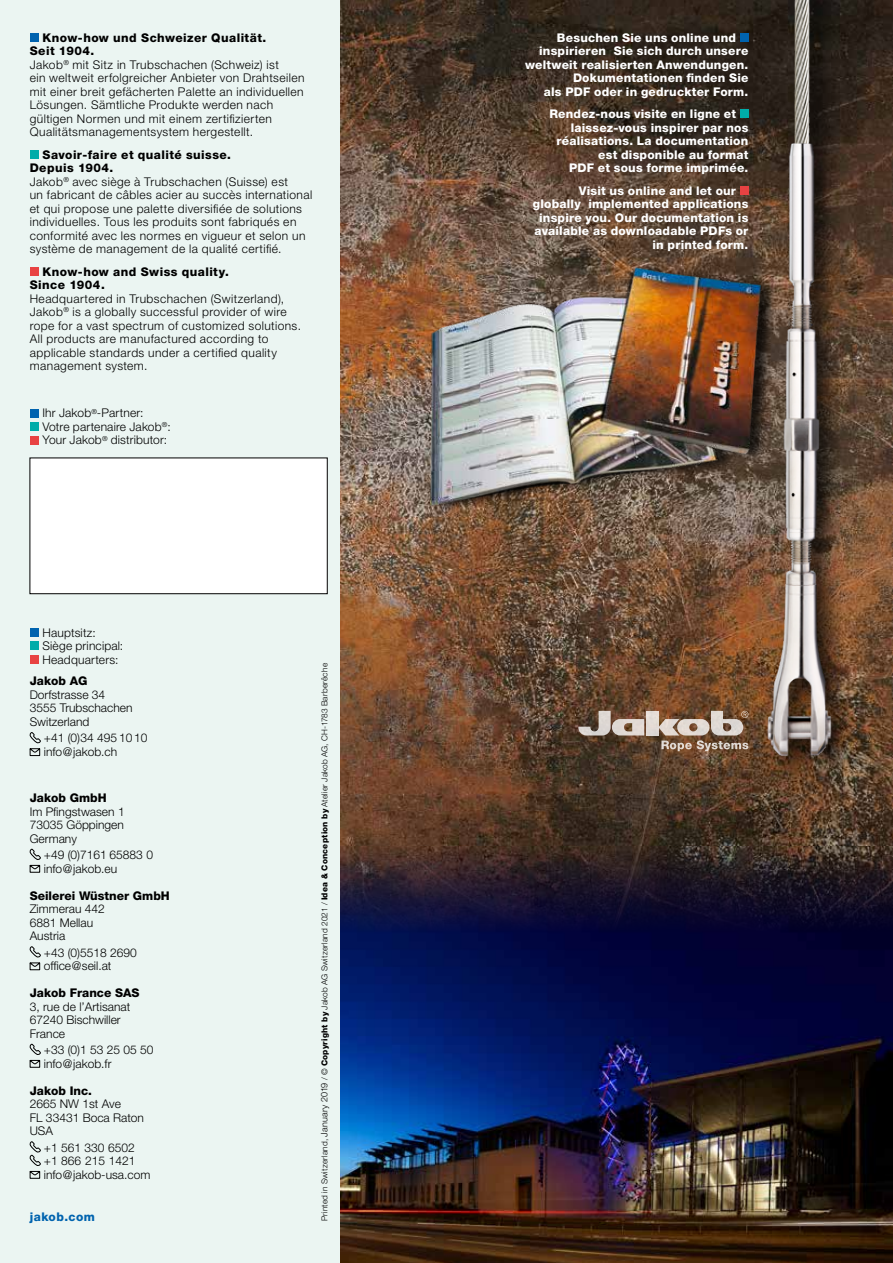
<style>
.page{position:relative;width:893px;height:1263px;background:#ebf5f2}
.page>*{position:absolute;margin:0;border:0;box-sizing:border-box;transform-origin:0 0}
.t1{font:300 12px/13.5px "Helvetica Neue LT Pro";letter-spacing:.03em;color:#000}
.t2{font:800 12px "Helvetica Neue LT Pro";letter-spacing:.015em;color:#fff}
.t3{font:300 12px/13.5px "Helvetica Neue LT Pro";color:#000}
.t4{font:800 12px "Helvetica Neue LT Pro";color:#000}
.t5{font:800 12px/13.5px "Helvetica Neue LT Pro";letter-spacing:.04em;color:#000}
.t6{font:800 12px "Helvetica Neue LT Pro";letter-spacing:.035em;color:#0063af}
.t7{font:300 8.25px "Helvetica Neue LT Pro";letter-spacing:.025em;color:#000}
.s1{font-weight:800}
.s2{font-size:9px}
</style>
<div class="page">
<img style="left:340px;top:0;width:553px;height:1263px">
<div style="left:433px;top:262px;width:345px;height:252px;background:#000;opacity:.75"></div>
<img style="left:340px;top:846px;width:553px;height:85px">
<div style="left:761px;top:0;width:100px;height:784px;background:#000;opacity:.75"></div>
<img style="left:764px;top:0;width:71px;height:759px">
<div style="left:740px;top:33px;width:8px;height:9px;background:#0063af"></div>
<div style="left:740px;top:110px;width:8px;height:8px;background:#00aca9"></div>
<div style="left:740px;top:186px;width:8px;height:9px;background:#e84242"></div>
<div style="left:30px;top:409px;width:8px;height:8px;background:#0063af"></div>
<div style="left:30px;top:422px;width:8px;height:9px;background:#00aca9"></div>
<div style="left:30px;top:436px;width:8px;height:8px;background:#e84242"></div>
<div style="left:30px;top:458px;width:297px;height:136px;background:#fff"></div>
<div style="left:30px;top:458px;width:297px;height:136px;border:1px solid #000"></div>
<div style="left:30px;top:628px;width:8px;height:8px;background:#0063af"></div>
<div style="left:30px;top:641px;width:8px;height:9px;background:#00aca9"></div>
<div style="left:30px;top:655px;width:8px;height:8px;background:#e84242"></div>
<svg style="left:29px;top:732px;width:12px;height:24px"></svg>
<svg style="left:29px;top:848px;width:12px;height:25px"></svg>
<svg style="left:29px;top:946px;width:12px;height:24px"></svg>
<svg style="left:29px;top:1043px;width:12px;height:25px"></svg>
<svg style="left:29px;top:1141px;width:12px;height:38px"></svg>
<div style="left:30px;top:33px;width:8px;height:9px;background:#0063af"></div>
<div style="left:30px;top:150px;width:8px;height:9px;background:#00aca9"></div>
<div style="left:30px;top:267px;width:8px;height:9px;background:#e84242"></div>
<div style="left:646px;top:711px;width:12px;height:24px;background:#e3dbd5"></div>
<svg style="left:578px;top:711px;width:66px;height:24px;background:#a08f83"></svg>
<svg style="left:658px;top:711px;width:90px;height:40px;background:#9d8573"></svg>
<p class="t1" style="left:30px;top:30px;width:276px;text-indent:13px"><span class="s1">Know-how und Schweizer Qualität.<br>Seit 1904.<br></span>Jakob<sup>®</sup> mit Sitz in Trubschachen (Schweiz) ist<br>ein weltweit erfolgreicher Anbieter von Drahtseilen mit einer breit gefächerten Palette an individuellen Lösungen. Sämtliche Produkte werden nach gültigen Normen und mit einem zertifizierten Qualitätsmanagementsystem hergestellt.</p>
<p class="t1" style="left:30px;top:147px;width:284px;text-indent:13px"><span class="s1">Savoir-faire et qualité suisse.<br>Depuis 1904.<br></span>Jakob<sup>®</sup> avec siège à Trubschachen (Suisse) est<br>un fabricant de câbles acier au succès international et qui propose une palette diversifiée de solutions individuelles. Tous les produits sont fabriqués en conformité avec les normes en vigueur et selon un système de management de la qualité certifié.</p>
<p class="t5" style="left:30px;top:265px;width:201px;text-indent:13px">Know-how and Swiss quality.<br>Since 1904.</p>
<p class="t1" style="left:30px;top:291px;width:273px">Headquartered in Trubschachen (Switzerland), Jakob<sup>®</sup> is a globally successful provider of wire rope for a vast spectrum of customized solutions.<br>All products are manufactured according to applicable standards under a certified quality management system.</p>
<p class="t1" style="left:43px;top:406px;width:130px">Ihr Jakob<sup>®</sup>-Partner:<br>Votre partenaire Jakob<sup>®</sup>:<br>Your Jakob<sup>®</sup> distributor:</p>
<p class="t1" style="left:43px;top:625px;width:82px">Hauptsitz:<br>Siège principal:<br>Headquarters:</p>
<p class="t4" style="left:30px;top:674px;width:59px">Jakob AG</p>
<p class="t3" style="left:30px;top:688px;width:104px">Dorfstrasse 34<br>3555 Trubschachen<br>Switzerland</p>
<p class="t3" style="left:44px;top:731px;width:105px">+41 (0)34 495 10 10 info@jakob.ch</p>
<p class="t4" style="left:30px;top:791px;width:78px">Jakob GmbH</p>
<p class="t1" style="left:30px;top:804px;width:96px;text-align:justify">Im Pfingstwasen 1<br>73035 Göppingen Germany</p>
<p class="t3" style="left:44px;top:848px;width:111px">+49 (0)7161 65883 0 info@jakob.eu</p>
<p class="t4" style="left:30px;top:888px;width:142px">Seilerei Wüstner GmbH</p>
<p class="t3" style="left:30px;top:902px;width:77px">Zimmerau 442<br>6881 Mellau<br>Austria</p>
<p class="t3" style="left:44px;top:945px;width:95px">+43 (0)5518 2690 office@seil.at</p>
<p class="t4" style="left:30px;top:986px;width:111px">Jakob France SAS</p>
<p class="t3" style="left:30px;top:999px;width:102px">3, rue de l’Artisanat<br>67240 Bischwiller<br>France</p>
<p class="t3" style="left:44px;top:1043px;width:111px">+33 (0)1 53 25 05 50 info@jakob.fr</p>
<p class="t4" style="left:30px;top:1083px;width:64px">Jakob Inc.</p>
<p class="t3" style="left:30px;top:1097px;width:116px">2665 NW 1st Ave<br>FL 33431 Boca Raton<br>USA</p>
<p class="t3" style="left:44px;top:1140px;width:108px">+1 561 330 6502 +1 866 215 1421 info@jakob-usa.com</p>
<p class="t6" style="left:30px;top:1210px;width:67px">jakob.com</p>
<p class="t7" style="left:319px;top:1221px;width:559px;rotate:-90deg">Printed in Switzerland, <span class="s2">January 2019</span> / © <span class="s1">Copyright by</span> Jakob AG Switzerland 2021 / <span class="s1">Idea &amp; Conception by</span> Atelier Jakob AG, CH-1783 Barberêche</p>
<p class="t2" style="left:557px;top:30px;width:181px">Besuchen Sie uns online und</p>
<p class="t2" style="left:539px;top:44px;width:211px">inspirieren Sie sich durch unsere</p>
<p class="t2" style="left:525px;top:57px;width:225px">weltweit realisierten Anwendungen.</p>
<p class="t2" style="left:573px;top:71px;width:177px">Dokumentationen finden Sie</p>
<p class="t2" style="left:544px;top:84px;width:206px">als PDF oder in gedruckter Form.</p>
<p class="t2" style="left:549px;top:107px;width:188px">Rendez-nous visite en ligne et</p>
<p class="t2" style="left:571px;top:120px;width:179px">laissez-vous inspirer par nos</p>
<p class="t2" style="left:556px;top:134px;width:193px">réalisations. La documentation</p>
<p class="t2" style="left:598px;top:147px;width:152px">est disponible au format</p>
<p class="t2" style="left:569px;top:161px;width:181px">PDF et sous forme imprimée.</p>
<p class="t2" style="left:579px;top:183px;width:159px">Visit us online and let our</p>
<p class="t2" style="left:533px;top:197px;width:217px">globally implemented applications</p>
<p class="t2" style="left:539px;top:210px;width:211px">inspire you. Our documentation is</p>
<p class="t2" style="left:534px;top:224px;width:215px">available as downloadable PDFs or</p>
<p class="t2" style="left:653px;top:237px;width:97px">in printed form.</p>
</div>
